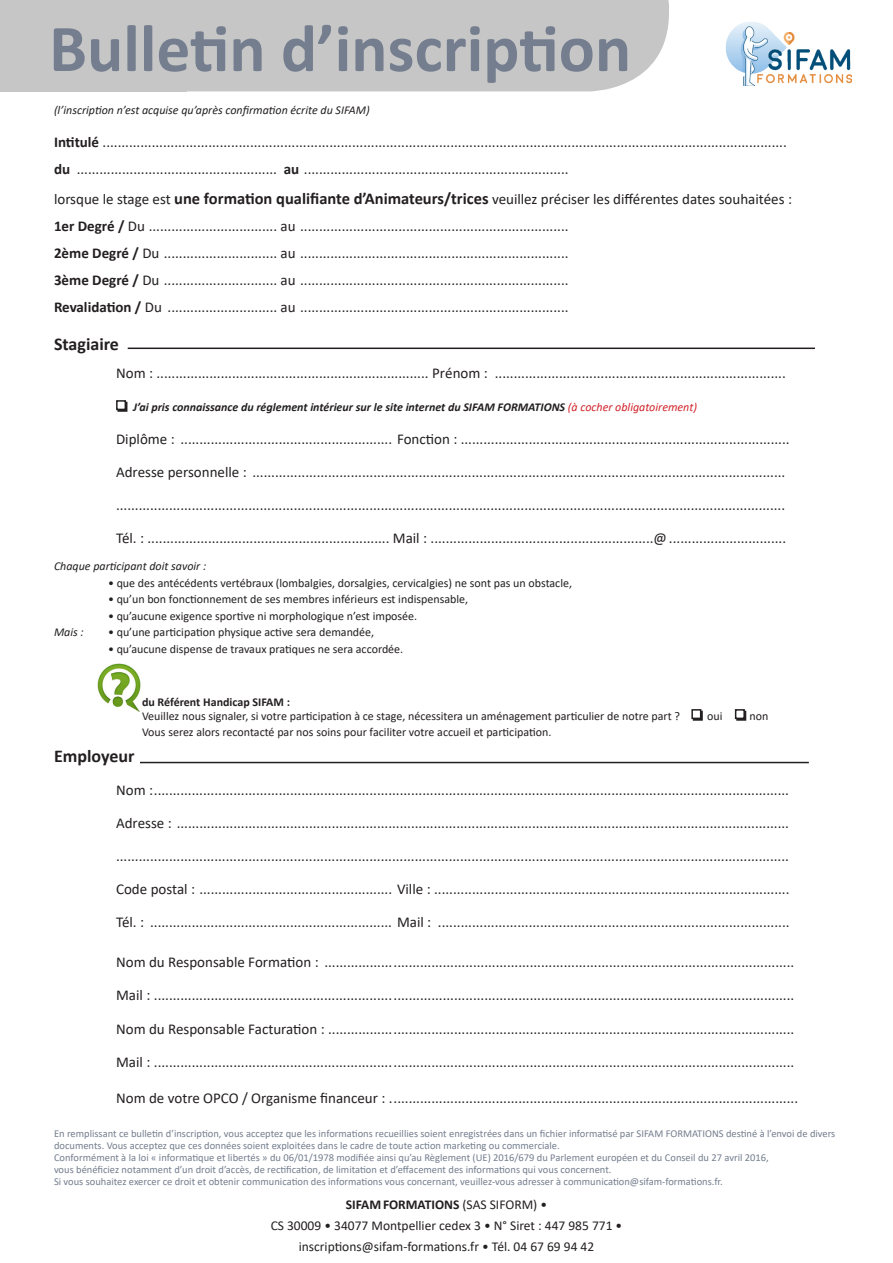
<style>
.page{position:relative;width:893px;height:1263px;background:#fff}
.page>*{position:absolute;margin:0;border:0;box-sizing:border-box;transform-origin:0 0}
.CORPS_DE_TEXTE{font:700 67.5px "Calibri";color:#747e8e}
.t1{font:700 18px "Calibri";color:#231f20}
.t2{font:15px/27px "Calibri";color:#231f20}
.t3{font:13.5px "Calibri";color:#231f20}
.t4{font:700 13.5px "Calibri";color:#231f20}
.t5{font:12px "Calibri";color:#231f20}
.t6{font:italic 700 12px "Calibri";color:#231f20}
.t7{font:italic 12px "Calibri";color:#231f20}
.t8{font:700 12px "Calibri";color:#231f20}
.t9{font:10.5px/12px "Calibri";color:#747e8e}
.s1{font-weight:700}
.s2{font-weight:700;font-size:16.5px}
.s3{font-weight:400;color:#d1232a}
.s4{font-weight:400}
</style>
<div class="page">
<div style="left:187px;top:0;width:482px;height:91px;background:#c6c6c7"></div>
<div style="left:0;top:0;width:187px;height:91px;background:#c6c6c7"></div>
<hr style="left:128px;top:348px;width:687px;height:1px;background:#231f20">
<hr style="left:140px;top:762px;width:669px;height:1px;background:#231f20">
<img style="left:98px;top:663px;width:43px;height:48px">
<div style="left:693px;top:711px;width:10px;height:10px;border:2px solid #231f20"></div>
<div style="left:692px;top:710px;width:9px;height:8px;background:#fff"></div>
<div style="left:691px;top:709px;width:10px;height:10px;border:2px solid #231f20"></div>
<div style="left:736px;top:711px;width:10px;height:10px;border:2px solid #231f20"></div>
<div style="left:736px;top:710px;width:8px;height:8px;background:#fff"></div>
<div style="left:735px;top:709px;width:10px;height:10px;border:2px solid #231f20"></div>
<img style="left:725px;top:22px;width:126px;height:64px">
<div style="left:117px;top:402px;width:10px;height:10px;border:2px solid #231f20"></div>
<div style="left:117px;top:401px;width:8px;height:8px;background:#fff"></div>
<div style="left:116px;top:400px;width:10px;height:10px;border:2px solid #231f20"></div>
<p class="CORPS_DE_TEXTE" style="left:49px;top:1px;width:584px">Bulletin d’inscription</p>
<p class="t7" style="left:54px;top:101px;width:317px">(l’inscription n’est acquise qu’après confirmation écrite du SIFAM)</p>
<p class="t2" style="left:54px;top:128px;width:734px"><span class="s1">Intitulé</span> .....................................................................................................................................................................................</p>
<p class="t2" style="left:54px;top:155px;width:516px"><span class="s1">du</span> ..................................................... <span class="s1">au</span> ......................................................................</p>
<p class="t2" style="left:54px;top:185px;width:739px">lorsque le stage est <span class="s2">une formation qualifiante d’Animateurs/trices</span> veuillez préciser les différentes dates souhaitées :</p>
<p class="t2" style="left:54px;top:212px;width:516px"><span class="s1">1er Degré /</span> Du .................................. au .......................................................................<br><span class="s1">2ème Degré /</span> Du .............................. au .......................................................................</p>
<p class="t2" style="left:54px;top:266px;width:516px"><span class="s1">3ème Degré /</span> Du .............................. au .......................................................................<br><span class="s1">Revalidation /</span> Du ............................. au .......................................................................</p>
<p class="t1" style="left:54px;top:332px;width:66px">Stagiaire</p>
<p class="t2" style="left:116px;top:359px;width:671px">Nom : ........................................................................ Prénom : .............................................................................</p>
<p class="t6" style="left:133px;top:398px;width:565px">J’ai pris connaissance du réglement intérieur sur le site internet du SIFAM FORMATIONS <span class="s3">(à cocher obligatoirement)</span></p>
<p class="t2" style="left:116px;top:425px;width:675px">Diplôme : ........................................................ Fonction : .......................................................................................</p>
<p class="t2" style="left:116px;top:458px;width:671px">Adresse personnelle : .............................................................................................................................................</p>
<p class="t2" style="left:116px;top:491px;width:671px">.................................................................................................................................................................................</p>
<p class="t2" style="left:116px;top:524px;width:672px">Tél. : ................................................................ Mail : ...........................................................@...............................</p>
<p class="t7" style="left:54px;top:558px;width:154px">Chaque participant doit savoir :</p>
<p class="t5" style="left:108px;top:574px;width:466px">• que des antécédents vertébraux (lombalgies, dorsalgies, cervicalgies) ne sont pas un obstacle,</p>
<p class="t5" style="left:108px;top:591px;width:362px">• qu’un bon fonctionnement de ses membres inférieurs est indispensable,</p>
<p class="t5" style="left:108px;top:607px;width:311px">• qu’aucune exigence sportive ni morphologique n’est imposée.</p>
<p class="t7" style="left:54px;top:624px;width:31px">Mais :</p>
<p class="t5" style="left:108px;top:624px;width:268px">• qu’une participation physique active sera demandée,</p>
<p class="t5" style="left:108px;top:640px;width:297px">• qu’aucune dispense de travaux pratiques ne sera accordée.</p>
<p class="t8" style="left:142px;top:694px;width:149px">du Référent Handicap SIFAM :</p>
<p class="t5" style="left:142px;top:708px;width:539px">Veuillez nous signaler, si votre participation à ce stage, nécessitera un aménagement particulier de notre part ?</p>
<p class="t5" style="left:707px;top:708px;width:17px">oui</p>
<p class="t5" style="left:750px;top:708px;width:20px">non</p>
<p class="t5" style="left:142px;top:724px;width:411px">Vous serez alors recontacté par nos soins pour faciliter votre accueil et participation.</p>
<p class="t1" style="left:54px;top:743px;width:82px">Employeur</p>
<p class="t2" style="left:116px;top:776px;width:674px">Nom :........................................................................................................................................................................</p>
<p class="t2" style="left:116px;top:809px;width:674px">Adresse : ..................................................................................................................................................................</p>
<p class="t2" style="left:116px;top:842px;width:674px">..................................................................................................................................................................................</p>
<p class="t2" style="left:116px;top:875px;width:675px">Code postal : ................................................... Ville : ..............................................................................................</p>
<p class="t2" style="left:116px;top:908px;width:675px">Tél. : ................................................................ Mail : .............................................................................................</p>
<p class="t2" style="left:116px;top:948px;width:680px">Nom du Responsable Formation : ............................................................................................................................</p>
<p class="t2" style="left:116px;top:981px;width:680px">Mail : .........................................................................................................................................................................</p>
<p class="t2" style="left:116px;top:1015px;width:680px">Nom du Responsable Facturation : ...........................................................................................................................</p>
<p class="t2" style="left:116px;top:1048px;width:680px">Mail : .........................................................................................................................................................................</p>
<p class="t2" style="left:116px;top:1084px;width:683px">Nom de votre OPCO / Organisme financeur : ............................................................................................................</p>
<p class="t9" style="left:54px;top:1127px;width:783px">En remplissant ce bulletin d’inscription, vous acceptez que les informations recueillies soient enregistrées dans un fichier informatisé par SIFAM FORMATIONS destiné à l’envoi de divers documents. Vous acceptez que ces données soient exploitées dans le cadre de toute action marketing ou commerciale.</p>
<p class="t9" style="left:54px;top:1151px;width:716px">Conformément à la loi « informatique et libertés » du 06/01/1978 modifiée ainsi qu’au Règlement (UE) 2016/679 du Parlement européen et du Conseil du 27 avril 2016, vous bénéficiez notamment d’un droit d’accès, de rectification, de limitation et d’effacement des informations qui vous concernent.</p>
<p class="t9" style="left:54px;top:1175px;width:670px">Si vous souhaitez exercer ce droit et obtenir communication des informations vous concernant, veuillez-vous adresser à communication@sifam-formations.fr.</p>
<p class="t4" style="left:346px;top:1195px;width:203px">SIFAMFORMATIONS <span class="s4">(SAS SIFORM) •</span></p>
<p class="t3" style="left:271px;top:1216px;width:353px">CS 30009 • 34077 Montpellier cedex 3 • N° Siret : 447 985 771 •</p>
<p class="t3" style="left:299px;top:1237px;width:297px">inscriptions@sifam-formations.fr • Tél. 04 67 69 94 42</p>
</div>
